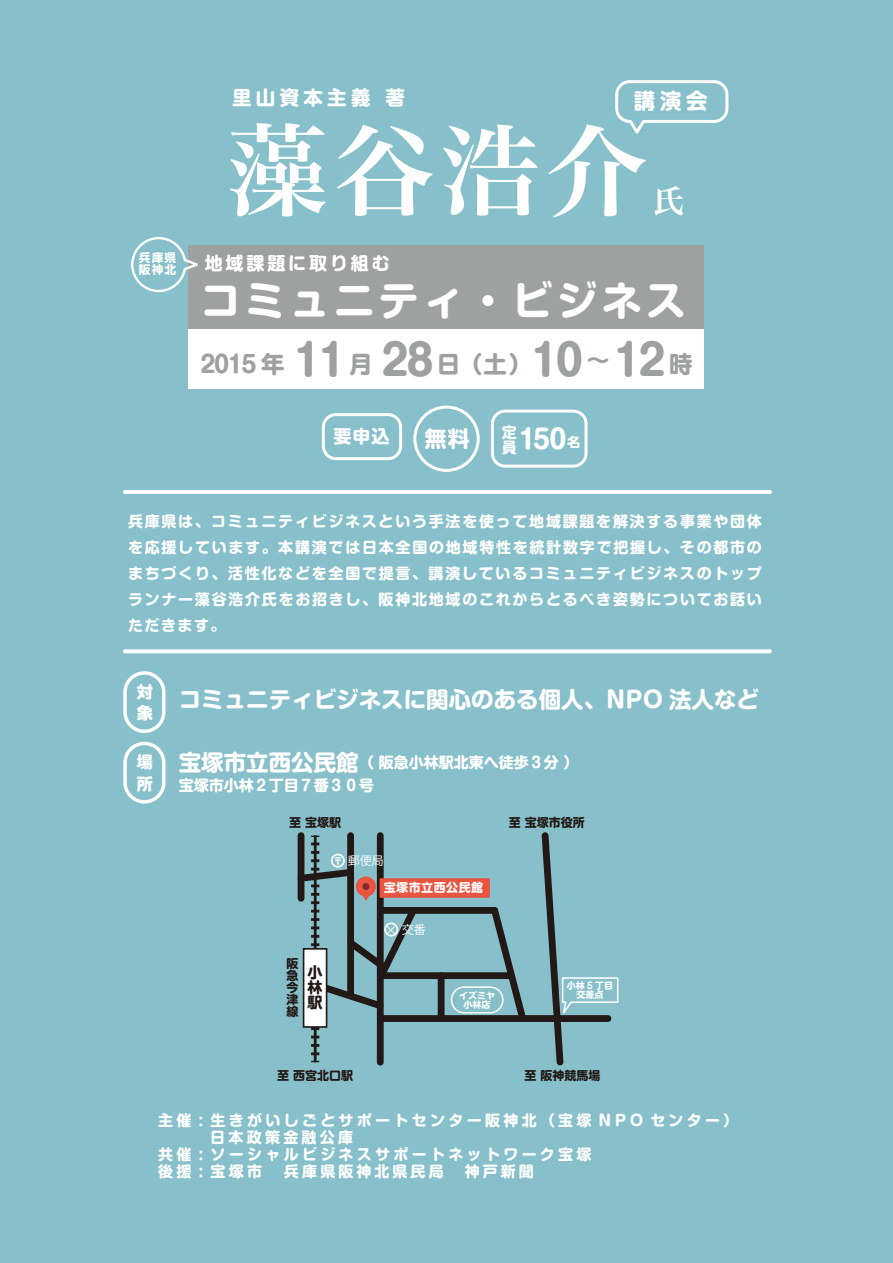
<style>
.page{position:relative;width:893px;height:1263px;background:#87c0ca}
.page>*{position:absolute;margin:0;border:0;box-sizing:border-box;transform-origin:0 0}
.t1{font:100.5px "Hira Min Pro N W6";color:#fff}
.t2{font:700 40.5px "Shin M Go Pro";letter-spacing:.1em;color:#fff}
.t3{font:32.25px "Hira Min Pro N W6";color:#fff}
.t4{font:700 26.25px "Shin M Go Pro";color:#fff}
.t5{font:700 23.4px "Shin M Go Pro";color:#9fa0a0}
.t6{font:700 22.5px "Shin M Go Pro";color:#fff}
.t7{font:700 21.9px "Shin M Go Pro";color:#fff}
.t8{font:700 21.45px "Shin M Go Pro";color:#fff}
.t9{font:700 19.5px "Shin M Go Pro";letter-spacing:.22em;color:#fff}
.t10{font:700 18px "Shin M Go Pro";letter-spacing:.16em;color:#fff}
.t11{font:800 16.2px/21.3px "Shin M Go Pro";color:#fff}
.t12{font:700 15px/26px "Shin M Go Pro";letter-spacing:.2em;color:#fff}
.t13{font:700 15px "Shin M Go Pro";letter-spacing:.22em;color:#fff}
.t14{font:700 15px/23.2px "Shin M Go Pro";color:#fff}
.t15{font:700 15px/15px "Shin M Go Pro";color:#221815;text-align:justify}
.t16{font:700 12px/12px "Shin M Go Pro";color:#221815;text-align:justify}
.t17{font:700 12px "Shin M Go Pro";letter-spacing:.04em;color:#fff}
.t18{font:12px "Koz Go Pr 6 N Heavy 83 pv RKSJ H";color:#fff}
.t19{font:700 11.7px/12.6px "Shin M Go Pro";letter-spacing:.1em;color:#fff}
.t20{font:700 9px/9px "Shin M Go Pro";color:#fff;text-align:center}
.s1{font-size:42.15px}
.s2{font-size:13.05px}
.s3{font-size:22.5px}
.s4{font-size:13.2px}
</style>
<div class="page">
<div style="left:189px;top:328px;width:515px;height:61px;background:#fff"></div>
<div style="left:123px;top:742px;width:43px;height:61px;border:3px solid #fff;border-radius:19px"></div>
<div style="left:123px;top:671px;width:43px;height:62px;border:3px solid #fff;border-radius:19px"></div>
<div style="left:413px;top:405px;width:67px;height:67px;border:3px solid #fff;border-radius:50%"></div>
<div style="left:491px;top:410px;width:96px;height:58px;border:3px solid #fff;border-radius:13px"></div>
<div style="left:322px;top:413px;width:80px;height:47px;border:3px solid #fff;border-radius:13px"></div>
<svg style="left:615px;top:80px;width:114px;height:54px"></svg>
<div style="left:438px;top:976px;width:7px;height:42px;background:#221815"></div>
<div style="left:381px;top:1015px;width:227px;height:7px;background:#221815"></div>
<div style="left:381px;top:972px;width:131px;height:7px;background:#221815"></div>
<div style="left:381px;top:907px;width:114px;height:7px;background:#221815"></div>
<svg style="left:486px;top:907px;width:45px;height:109px"></svg>
<svg style="left:297px;top:835px;width:125px;height:227px"></svg>
<div style="left:451px;top:986px;width:53px;height:27px;border:2px solid #fff;border-radius:13px"></div>
<div style="left:384px;top:922px;width:14px;height:14px;border:2px solid #fff;border-radius:50%"></div>
<div style="left:331px;top:854px;width:14px;height:13px;border:2px solid #fff;border-radius:50%"></div>
<div style="left:380px;top:878px;width:110px;height:20px;background:#ea5541;border:2px solid #ea5541"></div>
<svg style="left:538px;top:832px;width:81px;height:234px"></svg>
<hr style="left:125px;top:490px;width:645px;height:4px;background:#fff">
<svg style="left:125px;top:649px;width:645px;height:4px;background:#f4f9fa"></svg>
<div style="left:189px;top:245px;width:515px;height:83px;background:#9fa0a0"></div>
<svg style="left:131px;top:237px;width:67px;height:56px"></svg>
<h3 class="t9" style="left:232px;top:82px;width:175px">里山資本主義 著</h3>
<h3 class="t8" style="left:634px;top:84px;width:75px">講演会</h3>
<h1 class="t1" style="left:227px;top:82px;width:422px">藻谷浩介</h1>
<h3 class="t3" style="left:653px;top:172px;width:34px">氏</h3>
<p class="t19" style="left:139px;top:250px;width:39px">兵庫県阪神北</p>
<p class="t10" style="left:205px;top:248px;width:187px">地域課題に取り組む</p>
<h2 class="t2" style="left:200px;top:267px;width:487px">コミュニティ・ビジネス</h2>
<h3 class="t5" style="left:200px;top:345px;width:494px">2015 年 <span class="s1">11</span>月 <span class="s1">28</span>日（ 土）<span class="s1">10</span>～ <span class="s1">12</span>時</h3>
<p class="t10" style="left:333px;top:421px;width:58px">要申込</p>
<p class="t12" style="left:502px;top:422px;width:16px;line-height:15px">定員</p>
<h3 class="t7" style="left:425px;top:420px;width:47px">無料</h3>
<h3 class="t4" style="left:519px;top:417px;width:63px">150<span class="s2">名</span></h3>
<p class="t12" style="left:128px;top:506px;width:635px;text-align:justify">兵庫県は、コミュニティビジネスという手法を使って地域課題を解決する事業や団体を応援しています。本講演では日本全国の地域特性を統計数字で把握し、その都市のまちづくり、活性化などを全国で提言、講演しているコミュニティビジネスのトップランナー藻谷浩介氏をお招きし、阪神北地域のこれからとるべき姿勢についてお話いただきます。</p>
<p class="t11" style="left:137px;top:679px;width:17px">対象</p>
<p class="t11" style="left:137px;top:749px;width:17px">場所</p>
<h3 class="t6" style="left:179px;top:681px;width:582px">コミュニティビジネスに関心のある個人、NPO 法人など</h3>
<p class="t14" style="left:179px;top:749px;width:401px"><span class="s3">宝塚市立西公民館</span> （ 阪急小林駅北東へ徒歩３分 ）宝塚市小林２丁目７番３０号　</p>
<p class="t16" style="left:289px;top:815px;width:53px">至 宝塚駅</p>
<p class="t16" style="left:509px;top:815px;width:77px">至 宝塚市役所</p>
<p class="t18" style="left:348px;top:853px;width:37px">郵便局</p>
<p class="t17" style="left:384px;top:878px;width:101px">宝塚市立西公民館</p>
<p class="t16" style="left:287px;top:956px;width:13px">阪急今津線</p>
<p class="t15" style="left:307px;top:963px;width:16px">小林駅</p>
<p class="t18" style="left:385px;top:922px;width:43px"><span class="s4">×</span> 交番</p>
<p class="t20" style="left:459px;top:990px;width:37px">イズミヤ小林店</p>
<p class="t20" style="left:567px;top:980px;width:48px">小林 5 丁目交差点</p>
<p class="t16" style="left:277px;top:1068px;width:77px">至 西宮北口駅</p>
<p class="t16" style="left:524px;top:1068px;width:77px">至 阪神競馬場</p>
<p class="t13" style="left:158px;top:1108px;width:582px">主催 : 生きがいしごとサポートセンター阪神北（宝塚 NPO センター）</p>
<p class="t13" style="left:210px;top:1125px;width:145px">日本政策金融公庫</p>
<p class="t13" style="left:158px;top:1142px;width:435px">共催 : ソーシャルビジネスサポートネットワーク宝塚</p>
<p class="t12" style="left:158px;top:1156px;width:377px">後援 : 宝塚市　兵庫県阪神北県民局　神戸新聞</p>
</div>
